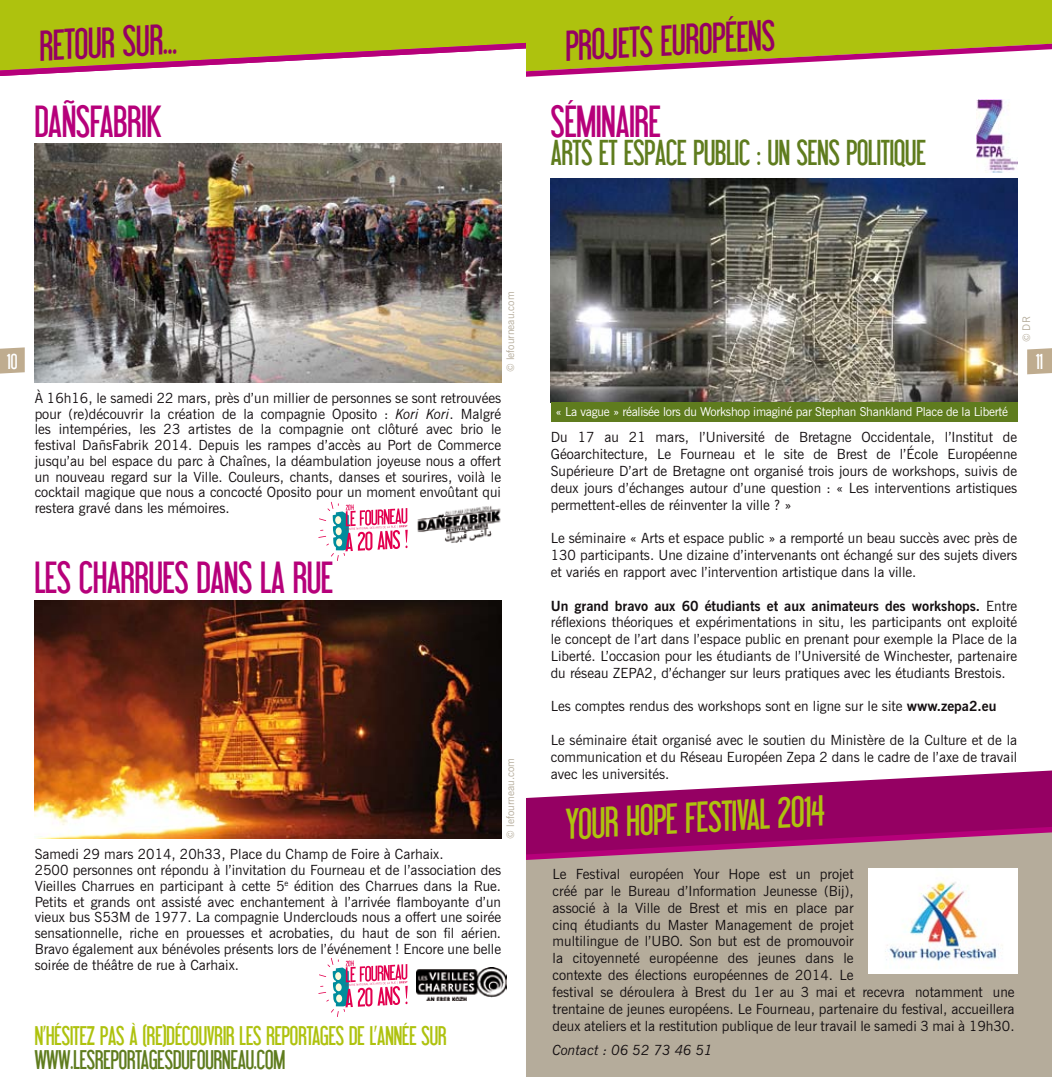
<style>
.page{position:relative;width:1052px;height:1077px;background:#fff}
.page>*{position:absolute;margin:0;border:0;box-sizing:border-box;transform-origin:0 0}
.t1{font:43.75px "Libel Suit";color:#b6007a}
.t2{font:42px "Libel Suit";color:#950063}
.t3{font:42px "Libel Suit";color:#aec20e}
.t4{font:35px "Libel Suit";color:#5f7c1e}
.t5{font:26.25px "Libel Suit";color:#aec20e}
.t6{font:26.25px "Libel Suit";color:#5f7c1e}
.t7{font:21px "Libel Suit";color:#fff}
.t8{font:14px/16.8px "News Gothic BT";color:#140f11;text-align:justify}
.t9{font:italic 14px "News Gothic BT";color:#140f11}
.t10{font:12.25px "News Gothic BT";letter-spacing:-.02em;color:#fff}
.t11{font:10.5px "News Gothic BT";color:#b5ac9b}
.s1{font-style:italic}
.s2{font-weight:700}
</style>
<div class="page">
<svg style="left:318px;top:502px;width:90px;height:59px"></svg>
<img style="left:35px;top:144px;width:466px;height:238px">
<img style="left:35px;top:600px;width:466px;height:238px">
<img style="left:417px;top:967px;width:89px;height:33px">
<div style="left:526px;top:860px;width:526px;height:216px;background:#b5ac9b"></div>
<svg style="left:526px;top:770px;width:526px;height:56px;fill:#950063"></svg>
<svg style="left:526px;top:826px;width:526px;height:34px"></svg>
<svg style="left:0;top:0;width:1052px;height:77px"></svg>
<img style="left:417px;top:506px;width:84px;height:37px">
<img style="left:551px;top:179px;width:466px;height:223px">
<div style="left:551px;top:402px;width:466px;height:20px;background:#5f7c1e"></div>
<img style="left:868px;top:868px;width:149px;height:105px">
<img style="left:976px;top:99px;width:41px;height:74px">
<svg style="left:318px;top:957px;width:90px;height:59px"></svg>
<svg style="left:0;top:347px;width:25px;height:26px"></svg>
<svg style="left:1027px;top:348px;width:25px;height:26px"></svg>
<h2 class="t2" style="left:38px;top:23px;width:139px;rotate:-3deg">RETOUR SUR...</h2>
<h1 class="t1" style="left:35px;top:98px;width:129px">DAÑSFABRIK</h1>
<h2 class="t2" style="left:564px;top:23px;width:211px;rotate:-3deg">PROJETS EUROPÉENS</h2>
<h1 class="t1" style="left:551px;top:98px;width:111px">SÉMINAIRE</h1>
<h3 class="t4" style="left:551px;top:133px;width:376px">ARTS ET ESPACE PUBLIC : UN SENS POLITIQUE</h3>
<p class="t11" style="left:504px;top:372px;width:82px;rotate:-90deg">© lefourneau.com</p>
<p class="t11" style="left:1020px;top:342px;width:27px;rotate:-90deg">© DR</p>
<h3 class="t7" style="left:7px;top:350px;width:12px">10</h3>
<h3 class="t7" style="left:1036px;top:350px;width:8px">11</h3>
<p class="t8" style="left:35px;top:390px;width:468px;line-height:15.8px">À 16h16, le samedi 22 mars, près d’un millier de personnes se sont retrouvées pour (re)découvrir la création de la compagnie Oposito : <span class="s1">Kori Kori</span>. Malgré les intempéries, les 23 artistes de la compagnie ont clôturé avec brio le festival DañsFabrik 2014. Depuis les rampes d’accès au Port de Commerce jusqu’au bel espace du parc à Chaînes, la déambulation joyeuse nous a offert un nouveau regard sur la Ville. Couleurs, chants, danses et sourires, voilà le cocktail magique que nous a concocté Oposito pour un moment envoûtant qui restera gravé dans les mémoires.</p>
<h1 class="t1" style="left:35px;top:554px;width:300px">LES CHARRUES DANS LA RUE</h1>
<p class="t11" style="left:504px;top:838px;width:82px;rotate:-90deg">© lefourneau.com</p>
<p class="t8" style="left:35px;top:846px;width:468px;line-height:15.8px;text-align:left">Samedi 29 mars 2014, 20h33, Place du Champ de Foire à Carhaix.<br>2500 personnes ont répondu à l’invitation du Fourneau et de l’association des Vieilles Charrues en participant à cette 5<sup>e</sup> édition des Charrues dans la Rue.<br>Petits et grands ont assisté avec enchantement à l’arrivée flamboyante d’un vieux bus S53M de 1977. La compagnie Underclouds nous a offert une soirée sensationnelle, riche en prouesses et acrobaties, du haut de son fil aérien.<br>Bravo également aux bénévoles présents lors de l’événement ! Encore une belle soirée de théâtre de rue à Carhaix.</p>
<h3 class="t5" style="left:35px;top:1021px;width:413px">N’HÉSITEZ PAS À (RE)DÉCOUVRIR LES REPORTAGES DE L’ANNÉE SUR</h3>
<h3 class="t6" style="left:35px;top:1045px;width:252px">WWW.LESREPORTAGESDUFOURNEAU.COM</h3>
<p class="t10" style="left:556px;top:404px;width:454px">« La vague » réalisée lors du Workshop imaginé par Stephan Shankland Place de la Liberté</p>
<p class="t8" style="left:551px;top:429px;width:468px">Du 17 au 21 mars, l’Université de Bretagne Occidentale, l’Institut de Géoarchitecture, Le Fourneau et le site de Brest de l’École Européenne Supérieure D’art de Bretagne ont organisé trois jours de workshops, suivis de deux jours d’échanges autour d’une question : « Les interventions artistiques permettent-elles de réinventer la ville ? »</p>
<p class="t8" style="left:551px;top:530px;width:468px">Le séminaire « Arts et espace public » a remporté un beau succès avec près de 130 participants. Une dizaine d’intervenants ont échangé sur des sujets divers et variés en rapport avec l’intervention artistique dans la ville.</p>
<p class="t8" style="left:551px;top:597px;width:468px"><span class="s2">Un grand bravo aux 60 étudiants et aux animateurs des workshops.</span> Entre réflexions théoriques et expérimentations in situ, les participants ont exploité le concept de l’art dans l’espace public en prenant pour exemple la Place de la Liberté. L’occasion pour les étudiants de l’Université de Winchester, partenaire du réseau ZEPA2, d’échanger sur leurs pratiques avec les étudiants Brestois.</p>
<p class="t8" style="left:551px;top:698px;width:447px">Les comptes rendus des workshops sont en ligne sur le site <span class="s2">www.zepa2.eu</span></p>
<p class="t8" style="left:551px;top:731px;width:468px">Le séminaire était organisé avec le soutien du Ministère de la Culture et de la communication et du Réseau Européen Zepa 2 dans le cadre de l’axe de travail avec les universités.</p>
<h2 class="t3" style="left:564px;top:801px;width:261px;rotate:-3deg">YOUR HOPE FESTIVAL 2014</h2>
<p class="t8" style="left:552px;top:865px;width:463px;text-align:left">Le Festival européen Your Hope est un projet<br>créé par le Bureau d’Information Jeunesse (Bij),<br>associé à la Ville de Brest et mis en place par<br>cinq étudiants du Master Management de projet<br>multilingue de l’UBO. Son but est de promouvoir<br>la citoyenneté européenne des jeunes dans le<br>contexte des élections européennes de 2014. Le<br>festival se déroulera à Brest du 1er au 3 mai et recevra notamment une trentaine de jeunes européens. Le Fourneau, partenaire du festival, accueillera deux ateliers et la restitution publique de leur travail le samedi 3 mai à 19h30.</p>
<p class="t9" style="left:552px;top:1041px;width:162px">Contact : 06 52 73 46 51</p>
</div>
